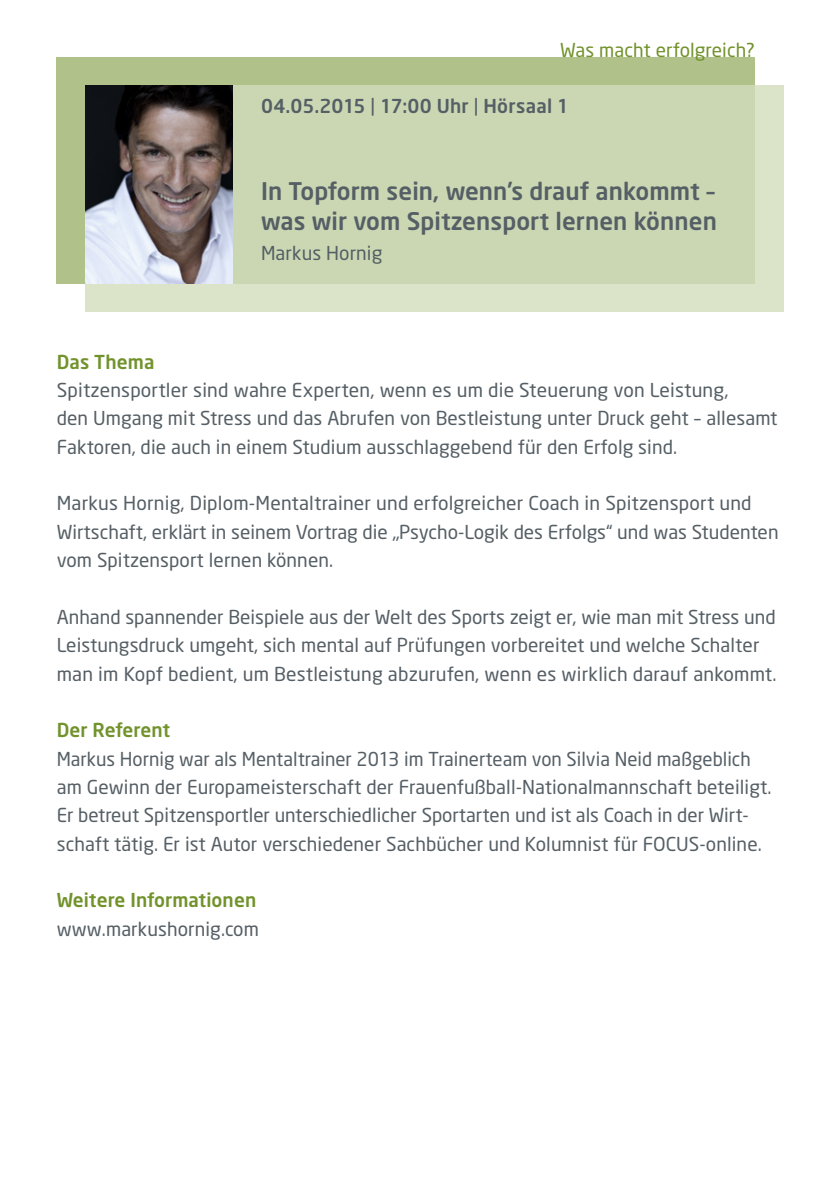
<style>
.page{position:relative;width:840px;height:1191px;background:#fff}
.page>*{position:absolute;margin:0;border:0;box-sizing:border-box;transform-origin:0 0}
.Headline_innen{font:500 24px/30px "Neo Sans";letter-spacing:.005em;color:#555f65}
.Copy{font:19px/28.4px "Neo Sans";letter-spacing:.005em;color:#555f65}
.Copy-2{font:500 19px "Neo Sans";letter-spacing:.005em;color:#72922c}
.Copy-3{font:500 19px "Neo Sans";letter-spacing:.015em;color:#555f65}
.Copy-4{font:19px "Neo Sans";letter-spacing:.005em;color:#72922c}
.Headline_innen-2{font:19px "Neo Sans";letter-spacing:.005em;color:#555f65}
.Copy-5{font:500 19px "Neo Sans";letter-spacing:-.015em;color:#72922c}
.s1{font-weight:400}
</style>
<div class="page">
<div style="left:57px;top:57px;width:697px;height:226px;background:#b0c189"></div>
<div style="left:85px;top:85px;width:697px;height:227px;background:#dbe3c9"></div>
<div style="left:85px;top:85px;width:669px;height:198px;background:#cbd7b3"></div>
<img style="left:85px;top:85px;width:147px;height:198px">
<p class="Copy-4" style="left:560px;top:38px;width:196px">Was macht erfolgreich?</p>
<p class="Copy-3" style="left:261px;top:94px;width:309px">04.05.2015 <span class="s1">|</span> 17:00 Uhr <span class="s1">|</span> Hörsaal 1</p>
<p class="Headline_innen" style="left:261px;top:176px;width:457px">In Topform sein, wenn’s drauf ankommt – was wir vom Spitzensport lernen können</p>
<p class="Headline_innen-2" style="left:261px;top:241px;width:123px">Markus Hornig</p>
<p class="Copy-2" style="left:57px;top:350px;width:99px">Das Thema</p>
<p class="Copy" style="left:57px;top:375px;width:722px">Spitzensportler sind wahre Experten, wenn es um die Steuerung von Leistung,<br>den Umgang mit Stress und das Abrufen von Bestleistung unter Druck geht – allesamt<br>Faktoren, die auch in einem Studium ausschlaggebend für den Erfolg sind.</p>
<p class="Copy" style="left:57px;top:489px;width:723px">Markus Hornig, Diplom-Mentaltrainer und erfolgreicher Coach in Spitzensport und<br>Wirtschaft, erklärt in seinem Vortrag die „Psycho-Logik des Erfolgs“ und was Studenten vom Spitzensport lernen können.</p>
<p class="Copy" style="left:57px;top:602px;width:720px">Anhand spannender Beispiele aus der Welt des Sports zeigt er, wie man mit Stress und<br>Leistungsdruck umgeht, sich mental auf Prüfungen vorbereitet und welche Schalter man im Kopf bedient, um Bestleistung abzurufen, wenn es wirklich darauf ankommt.</p>
<p class="Copy-5" style="left:57px;top:718px;width:115px">Der Referent</p>
<p class="Copy" style="left:57px;top:744px;width:716px">Markus Hornig war als Mentaltrainer 2013 im Trainerteam von Silvia Neid maßgeblich am Gewinn der Europameisterschaft der Frauenfußball-Nationalmannschaft beteiligt.<br>Er betreut Spitzensportler unterschiedlicher Sportarten und ist als Coach in der Wirt&shy;schaft tätig. Er ist Autor verschiedener Sachbücher und Kolumnist für FOCUS-online.</p>
<p class="Copy-2" style="left:57px;top:888px;width:201px">Weitere Informationen</p>
<p class="Copy" style="left:57px;top:914px;width:203px">www.markushornig.com</p>
</div>
